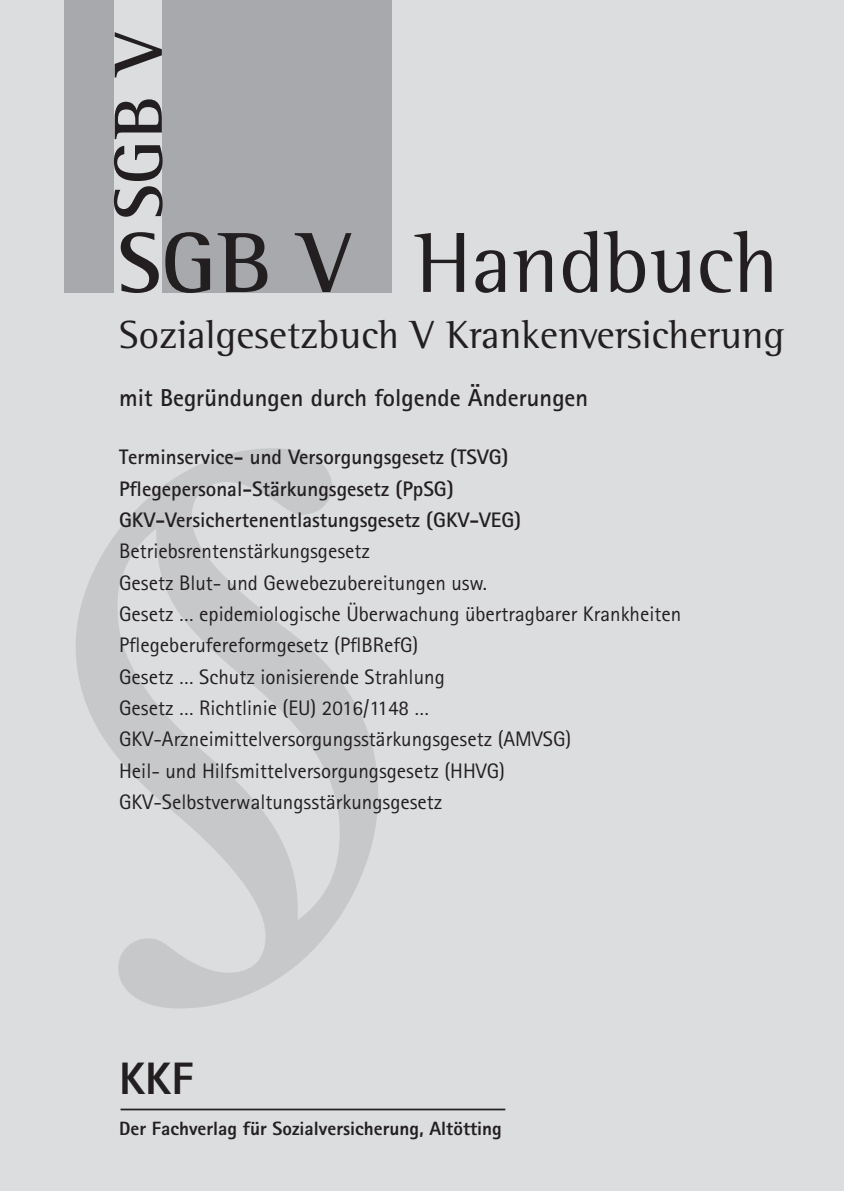
<style>
.page{position:relative;width:844px;height:1191px;background:#fff}
.page>*{position:absolute;margin:0;border:0;box-sizing:border-box;transform-origin:0 0}
.t1{font:600 700px "Adobe Garamond";color:#c7c8ca}
.t2{font:87.5px "Rotis Semi Serif";color:#231f20}
.t3{font:700 87.5px "Rotis Semi Serif";color:#231f20}
.t4{font:700 70px "Rotis Semi Serif";color:#231f20}
.t5{font:800 45.5px "Rotis Sans Serif";color:#231f20}
.t6{font:40.25px "Rotis Semi Serif";color:#231f20}
.t7{font:700 24.5px "Rotis Sans Serif";color:#231f20}
.t8{font:21px "Rotis Sans Serif";color:#231f20}
.t9{font:700 21px "Rotis Sans Serif";color:#231f20}
.t10{font:800 19.25px "Rotis Sans Serif";color:#231f20}
</style>
<div class="page">
<div style="left:0;top:0;width:843px;height:1191px;background:#dcdddf"></div>
<hr style="left:120px;top:1108px;width:385px;height:2px;background:#231f20">
<div style="left:64px;top:0;width:328px;height:293px;background:#a8a9ad"></div>
<div style="left:115px;top:0;width:47px;height:299px;background:#dcdddf"></div>
<p class="t4" style="left:96px;top:219px;width:193px;rotate:-90deg">SGB V</p>
<p class="t3" style="left:117px;top:210px;width:237px">SGB V</p>
<p class="t2" style="left:414px;top:211px;width:365px">Handbuch</p>
<p class="t6" style="left:119px;top:311px;width:666px">Sozialgesetzbuch V Krankenversicherung</p>
<p class="t7" style="left:119px;top:383px;width:470px">mit Begründungen durch folgende Änderungen</p>
<p class="t9" style="left:119px;top:444px;width:391px">Terminservice- und Versorgungsgesetz (TSVG)</p>
<p class="t9" style="left:119px;top:475px;width:336px">Pflegepersonal-Stärkungsgesetz (PpSG)</p>
<p class="t9" style="left:119px;top:506px;width:403px">GKV-Versichertenentlastungsgesetz (GKV-VEG)</p>
<p class="t8" style="left:119px;top:539px;width:252px">Betriebsrentenstärkungsgesetz</p>
<p class="t8" style="left:119px;top:570px;width:369px">Gesetz Blut- und Gewebezubereitungen usw.</p>
<p class="t8" style="left:119px;top:601px;width:563px">Gesetz … epidemiologische Überwachung übertragbarer Krankheiten</p>
<p class="t8" style="left:119px;top:632px;width:300px">Pflegeberufereformgesetz (PflBRefG)</p>
<p class="t8" style="left:119px;top:664px;width:327px">Gesetz … Schutz ionisierende Strahlung</p>
<p class="t8" style="left:119px;top:695px;width:311px">Gesetz … Richtlinie (EU) 2016/1148 …</p>
<p class="t8" style="left:119px;top:726px;width:453px">GKV-Arzneimittelversorgungsstärkungsgesetz (AMVSG)</p>
<p class="t8" style="left:119px;top:758px;width:387px">Heil- und Hilfsmittelversorgungsgesetz (HHVG)</p>
<p class="t8" style="left:119px;top:789px;width:325px">GKV-Selbstverwaltungsstärkungsgesetz</p>
<p class="t1" style="left:50px;top:315px;width:356px">§</p>
<p class="t5" style="left:119px;top:1049px;width:76px">KKF</p>
<p class="t10" style="left:119px;top:1116px;width:384px">Der Fachverlag für Sozialversicherung, Altötting</p>
</div>
